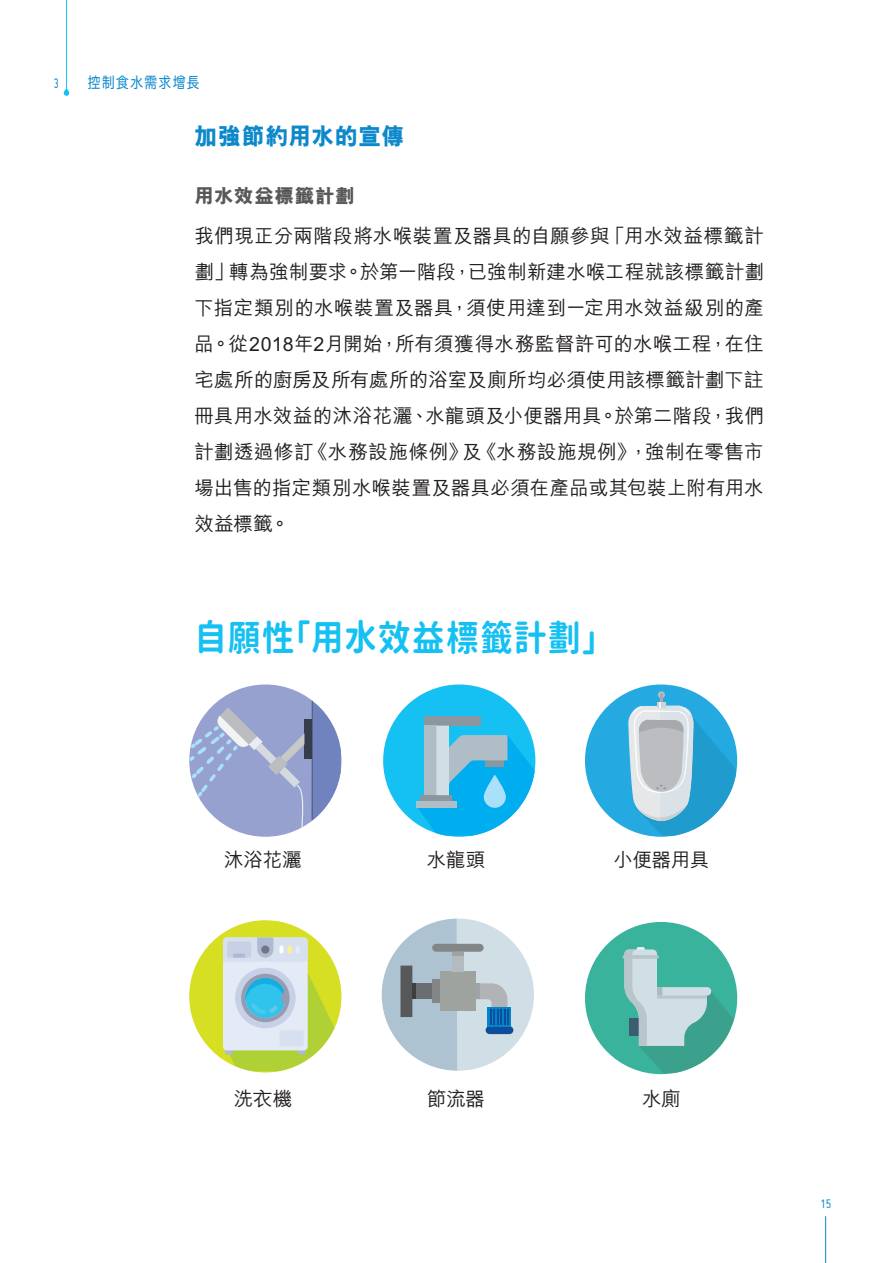
<style>
.page{position:relative;width:893px;height:1263px;background:#fff}
.page>*{position:absolute;margin:0;border:0;box-sizing:border-box;transform-origin:0 0}
.Diagram_headline_Chi{font:36px "Gen Jyuu Gothic P Bold";letter-spacing:.045em;color:#15c0f2;scale:.9 1}
.Subhead_1_Chi{font:800 24px "M Hei HK";letter-spacing:.025em;color:#0c88cb;scale:.95 1}
.Main_text_Chi{font:500 19.5px/36px "M Hei HK";letter-spacing:.005em;color:#231f20;text-align:justify}
.Subhead_2_Chi{font:800 19.5px "M Hei HK";letter-spacing:.025em;color:#57585a}
.header_chi{font:15px "Hira Maru Pro W4";letter-spacing:.105em;color:#0c88cb;scale:.85 1}
.header_chi-2{font:15px "Miso";color:#0c88cb;scale:.85 1}
.t1{font:13.5px "Miso";color:#0c88cb}
</style>
<div class="page">
<hr style="left:825px;top:1216px;width:1px;height:47px;background:#0c88cb">
<hr style="left:66px;top:0;width:1px;height:88px;background:#15c0f2">
<svg style="left:63px;top:88px;width:6px;height:8px"></svg>
<div style="left:189px;top:684px;width:152px;height:153px;background:#96a1cf;border-radius:50%"></div>
<svg style="left:311px;top:701px;width:30px;height:121px"></svg>
<hr style="left:312px;top:701px;width:1px;height:118px;background:#556080">
<div style="left:304px;top:719px;width:8px;height:39px;background:#353d4b"></div>
<svg style="left:189px;top:707px;width:116px;height:122px"></svg>
<div style="left:383px;top:684px;width:152px;height:153px;background:#15c0f2;border-radius:50%"></div>
<div style="left:424px;top:716px;width:57px;height:10px;background:#8b979e"></div>
<div style="left:416px;top:801px;width:41px;height:7px;background:#afbdc6"></div>
<svg style="left:417px;top:726px;width:117px;height:109px"></svg>
<div style="left:189px;top:920px;width:152px;height:152px;background:#d6df21;border-radius:50%"></div>
<div style="left:223px;top:937px;width:85px;height:113px;background:#e4ebf6;border-radius:4px"></div>
<div style="left:235px;top:968px;width:61px;height:60px;background:#c7d0e4;border-radius:50%"></div>
<svg style="left:223px;top:937px;width:85px;height:25px"></svg>
<svg style="left:225px;top:973px;width:110px;height:98px"></svg>
<div style="left:382px;top:918px;width:152px;height:153px;background:#d0dee6;border-radius:50%"></div>
<svg style="left:382px;top:918px;width:75px;height:153px"></svg>
<div style="left:412px;top:983px;width:20px;height:16px;background:#6c6d70"></div>
<div style="left:432px;top:979px;width:8px;height:24px;background:#848586"></div>
<div style="left:440px;top:971px;width:36px;height:40px;background:#9fa39f"></div>
<div style="left:486px;top:1026px;width:27px;height:8px;background:#0d4d9b;border-radius:4px"></div>
<div style="left:452px;top:952px;width:12px;height:19px;background:#b3bbbe"></div>
<div style="left:432px;top:944px;width:52px;height:8px;background:#848586;border-radius:4px"></div>
<hr style="left:412px;top:983px;width:4px;height:16px;background:#3e3e3f">
<hr style="left:452px;top:952px;width:12px;height:4px;background:#9fa3a5">
<div style="left:488px;top:1007px;width:23px;height:20px;background:#0084ca"></div>
<svg style="left:476px;top:983px;width:33px;height:42px"></svg>
<div style="left:585px;top:922px;width:152px;height:152px;background:#3ab39c;border-radius:50%"></div>
<hr style="left:623px;top:955px;width:36px;height:4px;background:#b8c6cc;border-radius:2px">
<svg style="left:624px;top:947px;width:110px;height:126px"></svg>
<div style="left:657px;top:987px;width:5px;height:8px;background:#adb9c3"></div>
<div style="left:585px;top:684px;width:152px;height:153px;background:#24aae1;border-radius:50%"></div>
<svg style="left:628px;top:693px;width:108px;height:142px"></svg>
<p class="header_chi-2" style="left:54px;top:75px;width:8px">3</p>
<p class="header_chi" style="left:88px;top:70px;width:133px">控制食水需求增長</p>
<p class="Subhead_1_Chi" style="left:195px;top:120px;width:222px">加強節約用水的宣傳</p>
<p class="Subhead_2_Chi" style="left:195px;top:182px;width:162px">用水效益標籤計劃</p>
<p class="Main_text_Chi" style="left:195px;top:216px;width:571px">我們現正分兩階段將水喉裝置及器具的自願參與「用水效益標籤計劃」轉為強制要求。於第一階段，已強制新建水喉工程就該標籤計劃下指定類別的水喉裝置及器具，須使用達到一定用水效益級別的產品。從2018年2月開始，所有須獲得水務監督許可的水喉工程，在住宅處所的廚房及所有處所的浴室及廁所均必須使用該標籤計劃下註冊具用水效益的沐浴花灑、水龍頭及小便器用具。於第二階段，我們計劃透過修訂《水務設施條例》及《水務設施規例》，強制在零售市場出售的指定類別水喉裝置及器具必須在產品或其包裝上附有用水效益標籤。</p>
<p class="Diagram_headline_Chi" style="left:195px;top:611px;width:450px">自願性「用水效益標籤計劃」</p>
<p class="Main_text_Chi" style="left:224px;top:840px;width:79px">沐浴花灑</p>
<p class="Main_text_Chi" style="left:427px;top:840px;width:60px">水龍頭</p>
<p class="Main_text_Chi" style="left:613px;top:840px;width:97px">小便器用具</p>
<p class="Main_text_Chi" style="left:234px;top:1079px;width:60px">洗衣機</p>
<p class="Main_text_Chi" style="left:427px;top:1079px;width:60px">節流器</p>
<p class="Main_text_Chi" style="left:642px;top:1079px;width:40px">水廁</p>
<p class="t1" style="left:821px;top:1196px;width:12px">15</p>
</div>
